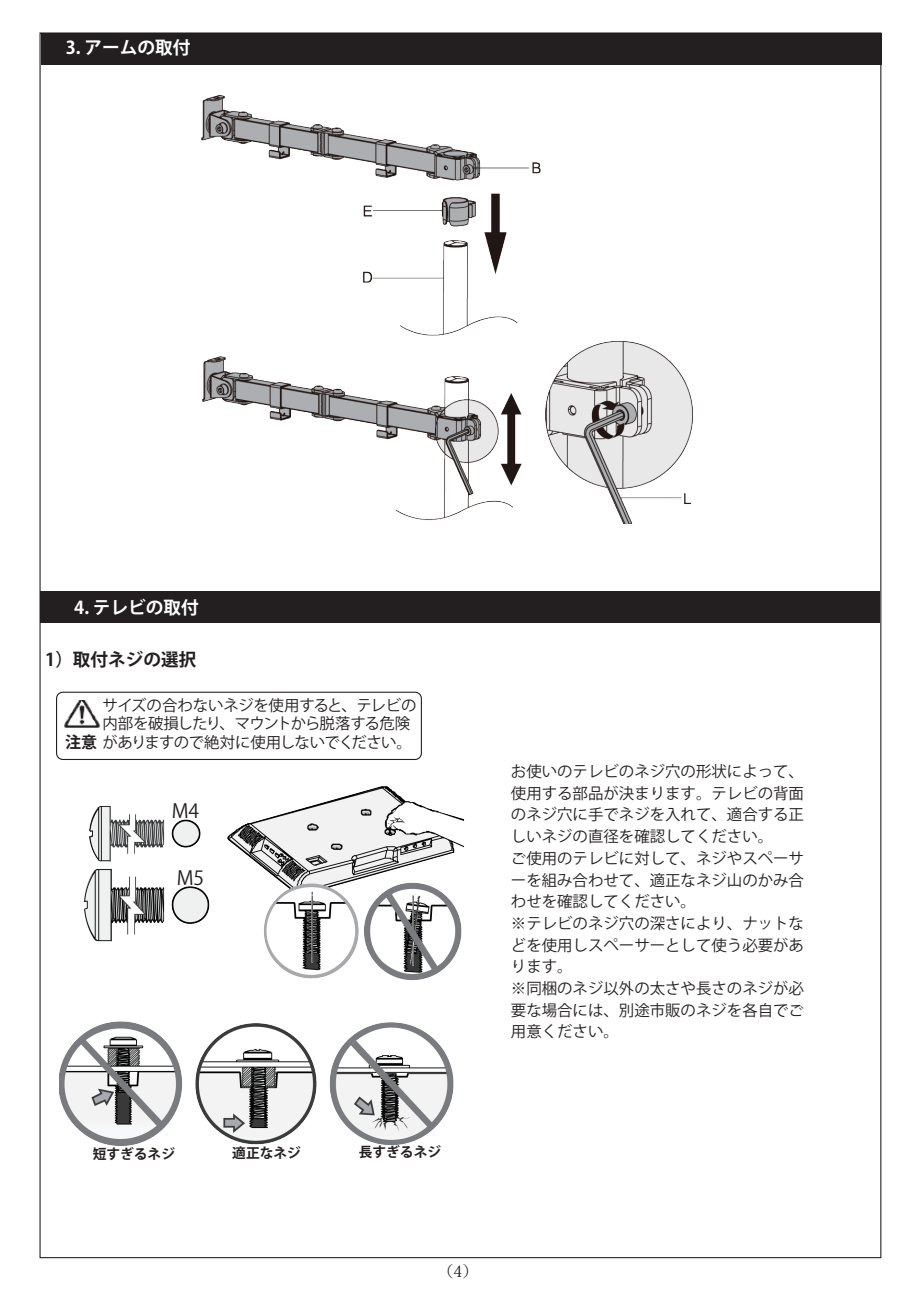
<style>
.page{position:relative;width:918px;height:1290px;background:#fff}
.page>*{position:absolute;margin:0;border:0;box-sizing:border-box;transform-origin:0 0}
.t1{font:19.35px "Koz Go Pro";color:#231f20}
.t2{font:700 17.7px "Koz Go Pro";color:#fff}
.t3{font:700 17.7px "Koz Go Pro";color:#231f20}
.t4{font:15.45px/21.8px "Koz Go Pro";color:#231f20}
.t5{font:15.45px/18.5px "Koz Go Pro";letter-spacing:-.025em;color:#231f20}
.t6{font:15.45px "Koz Go Pro";letter-spacing:-.04em;color:#231f20}
.t7{font:15.45px "Koz Min Pro";color:#231f20}
.t8{font:700 13.8px "Koz Go Pro";color:#231f20}
.s1{font-weight:700;font-size:16.05px}
</style>
<div class="page">
<div style="left:41px;top:592px;width:839px;height:31px;background:#231f20"></div>
<div style="left:41px;top:33px;width:840px;height:31px;background:#231f20"></div>
<img style="left:64px;top:700px;width:37px;height:28px">
<div style="left:56px;top:692px;width:366px;height:68px;border:1px solid #231f20;border-radius:6px"></div>
<img style="left:202px;top:96px;width:490px;height:428px">
<img style="left:59px;top:786px;width:405px;height:360px">
<p class="t2" style="left:66px;top:36px;width:126px">3. アームの取付</p>
<p class="t2" style="left:74px;top:596px;width:126px">4. テレビの取付</p>
<p class="t3" style="left:45px;top:648px;width:153px">1）取付ネジの選択</p>
<p class="t5" style="left:103px;top:696px;width:316px">サイズの合わないネジを使用すると、テレビの内部を破損したり、マウントから脱落する危険</p>
<p class="t6" style="left:65px;top:732px;width:348px"><span class="s1">注意</span>がありますので絶対に使用しないでください。</p>
<p class="t1" style="left:172px;top:798px;width:29px">M4</p>
<p class="t1" style="left:177px;top:865px;width:29px">M5</p>
<p class="t8" style="left:93px;top:1145px;width:84px">短すぎるネジ</p>
<p class="t8" style="left:232px;top:1144px;width:70px">適正なネジ</p>
<p class="t8" style="left:359px;top:1143px;width:84px">長すぎるネジ</p>
<p class="t7" style="left:438px;top:1261px;width:42px">（4）</p>
<p class="t4" style="left:511px;top:761px;width:295px">お使いのテレビのネジ穴の形状によって、使用する部品が決まります。テレビの背面のネジ穴に手でネジを入れて、適合する正しいネジの直径を確認してください。<br>ご使用のテレビに対して、ネジやスペーサーを組み合わせて、適正なネジ山のかみ合わせを確認してください。<br>※テレビのネジ穴の深さにより、ナットなどを使用しスペーサーとして使う必要があります。<br>※同梱のネジ以外の太さや長さのネジが必要な場合には、別途市販のネジを各自でご用意ください。</p>
</div>
